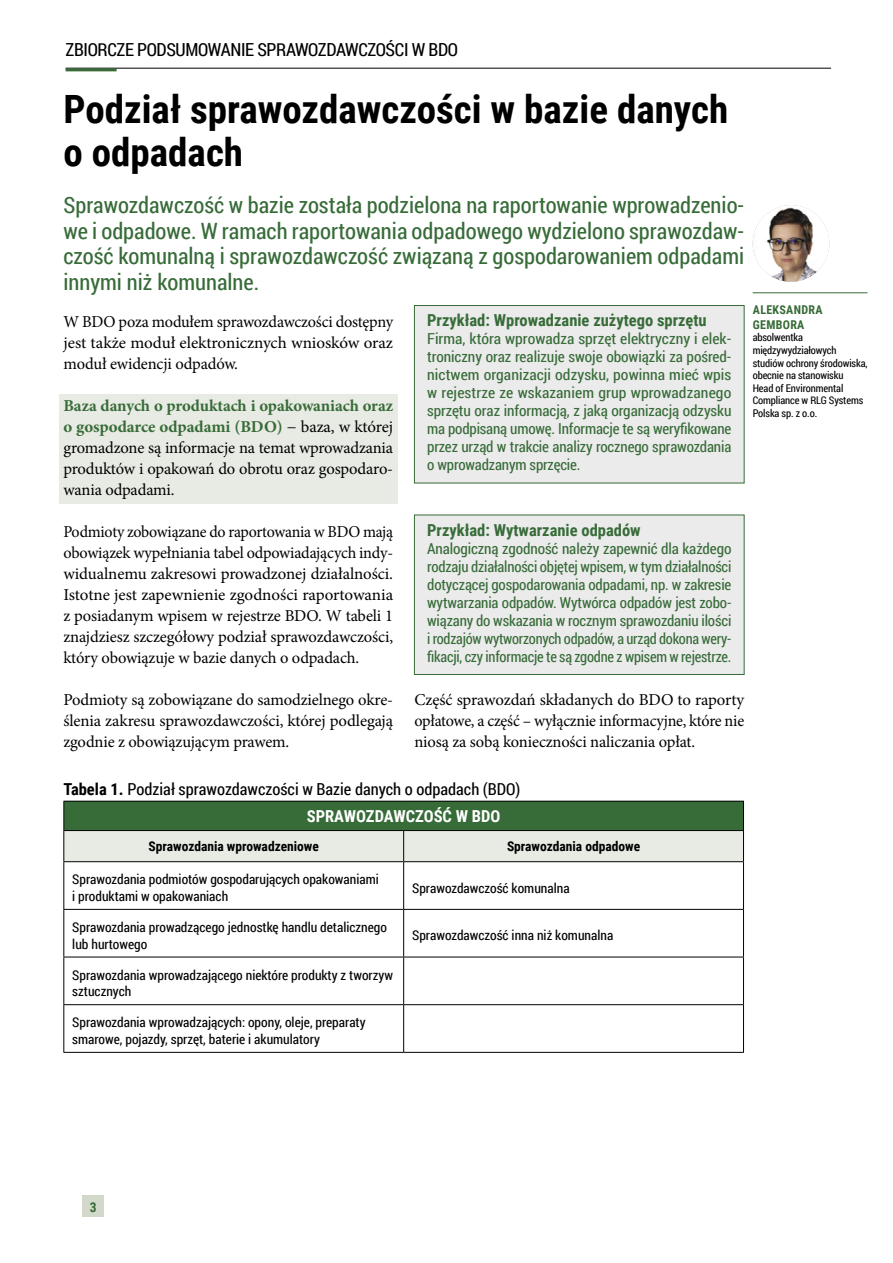
<style>
.page{position:relative;width:893px;height:1263px;background:#fff}
.page>*{position:absolute;margin:0;border:0;box-sizing:border-box;transform-origin:0 0}
.t1{font:700 39px/43.5px "Roboto Condensed";color:#000}
.t2{font:22.5px/25.5px "Roboto Condensed";color:#376b38;text-align:justify}
.t3{font:18px "Roboto Condensed";letter-spacing:-.02em;color:#000}
.t4{font:16.65px/21px "Minion Pro";letter-spacing:-.01em;color:#000;text-align:justify}
.t5{font:16.65px/21px "Minion Pro";letter-spacing:-.01em;color:#000;text-align:justify;scale:.95 1}
.t6{font:16.5px/27.3px "Roboto Condensed";color:#000}
.t7{font:700 16.5px "Roboto Condensed";color:#376b38}
.t8{font:15.15px/18px "Roboto Condensed";letter-spacing:-.015em;color:#376b38;text-align:justify;scale:1.04 1}
.t9{font:15.15px/18px "Roboto Condensed";letter-spacing:-.015em;color:#376b38;text-align:justify}
.t10{font:13.5px/16.5px "Roboto Condensed";color:#000}
.t11{font:700 13.5px "Roboto Condensed";color:#000}
.t12{font:700 13.5px "Roboto Condensed";color:#376b38}
.t13{font:700 12.15px/14.4px "Roboto Condensed";letter-spacing:.025em;color:#376b38}
.t14{font:10.65px/12.6px "Roboto Condensed";letter-spacing:-.01em;color:#000}
.s1{font-weight:700;color:#376b38}
.s2{font-weight:700}
.s3{font-weight:700;color:#fff}
</style>
<div class="page">
<hr style="left:66px;top:68px;width:765px;height:1px;background:#000">
<hr style="left:66px;top:68px;width:51px;height:3px;background:#376b38">
<div style="left:83px;top:1196px;width:21px;height:21px;background:#d2d9cb"></div>
<img style="left:753px;top:205px;width:76px;height:77px;border-radius:38px">
<hr style="left:753px;top:292px;width:114px;height:1px;background:#376b38">
<div style="left:59px;top:395px;width:338px;height:109px;background:#e8ebe3"></div>
<div style="left:414px;top:305px;width:330px;height:178px;background:#ebebeb;border:1px solid #376b38"></div>
<div style="left:414px;top:515px;width:330px;height:160px;background:#ebebeb;border:1px solid #376b38"></div>
<hr style="left:403px;top:862px;width:1px;height:47px;background:#000">
<hr style="left:63px;top:909px;width:341px;height:1px;background:#000">
<hr style="left:404px;top:909px;width:340px;height:1px;background:#000">
<hr style="left:403px;top:910px;width:1px;height:47px;background:#000">
<hr style="left:63px;top:957px;width:341px;height:1px;background:#000">
<hr style="left:404px;top:957px;width:340px;height:1px;background:#000">
<hr style="left:403px;top:957px;width:1px;height:47px;background:#000">
<hr style="left:63px;top:1004px;width:341px;height:1px;background:#000">
<hr style="left:404px;top:1004px;width:340px;height:1px;background:#000">
<hr style="left:403px;top:1005px;width:1px;height:47px;background:#000">
<hr style="left:63px;top:862px;width:1px;height:47px;background:#000">
<hr style="left:743px;top:862px;width:1px;height:47px;background:#000">
<hr style="left:63px;top:910px;width:1px;height:47px;background:#000">
<hr style="left:743px;top:910px;width:1px;height:47px;background:#000">
<hr style="left:63px;top:957px;width:1px;height:47px;background:#000">
<hr style="left:743px;top:957px;width:1px;height:47px;background:#000">
<hr style="left:63px;top:1005px;width:1px;height:47px;background:#000">
<hr style="left:743px;top:1005px;width:1px;height:47px;background:#000">
<hr style="left:63px;top:1052px;width:341px;height:1px;background:#000">
<hr style="left:404px;top:1052px;width:340px;height:1px;background:#000">
<svg style="left:63px;top:801px;width:681px;height:61px;background:#8ea88c"></svg>
<hr style="left:63px;top:830px;width:341px;height:1px;background:#000">
<hr style="left:404px;top:830px;width:340px;height:1px;background:#000">
<p class="t3" style="left:66px;top:37px;width:394px">ZBIORCZE PODSUMOWANIE SPRAWOZDAWCZOŚCI W BDO</p>
<h1 class="t1" style="left:63px;top:86px;width:666px">Podział sprawozdawczości w bazie danych o odpadach</h1>
<p class="t2" style="left:63px;top:192px;width:682px">Sprawozdawczość w bazie została podzielona na raportowanie wprowadzenio&shy;we i odpadowe. W ramach raportowania odpadowego wydzielono sprawozdaw&shy;czość komunalną i sprawozdawczość związaną z gospodarowaniem odpadami innymi niż komunalne.</p>
<p class="t4" style="left:63px;top:311px;width:331px">W BDO poza modułem sprawozdawczości dostępny jest także moduł elektronicznych wniosków oraz moduł ewidencji odpadów.</p>
<p class="t4" style="left:63px;top:395px;width:331px"><span class="s1">Baza danych o produktach i opakowaniach oraz o gospodarce odpadami (BDO)</span> − baza, w której gromadzone są informacje na temat wprowadzania produktów i opakowań do obrotu oraz gospodaro&shy;wania odpadami.</p>
<p class="t5" style="left:63px;top:521px;width:349px">Podmioty zobowiązane do raportowania w BDO mają obowiązek wypełniania tabel odpowiadających indy&shy;widualnemu zakresowi prowadzonej działalności.<br>Istotne jest zapewnienie zgodności raportowania z posiadanym wpisem w rejestrze BDO. W tabeli 1 znajdziesz szczegółowy podział sprawozdawczości, który obowiązuje w bazie danych o odpadach.</p>
<p class="t4" style="left:63px;top:689px;width:331px">Podmioty są zobowiązane do samodzielnego okre&shy;ślenia zakresu sprawozdawczości, której podlegają zgodnie z obowiązującym prawem.</p>
<p class="t7" style="left:427px;top:309px;width:281px">Przykład: Wprowadzanie zużytego sprzętu</p>
<p class="t8" style="left:427px;top:329px;width:294px">Firma, która wprowadza sprzęt elektryczny i elek&shy;troniczny oraz realizuje swoje obowiązki za pośred&shy;nictwem organizacji odzysku, powinna mieć wpis w rejestrze ze wskazaniem grup wprowadzanego sprzętu oraz informacją, z jaką organizacją odzysku ma podpisaną umowę. Informacje te są weryfikowane przez urząd w trakcie analizy rocznego sprawozdania o wprowadzanym sprzęcie.</p>
<p class="t7" style="left:427px;top:518px;width:215px">Przykład: Wytwarzanie odpadów</p>
<p class="t9" style="left:427px;top:539px;width:306px">Analogiczną zgodność należy zapewnić dla każdego rodzaju działalności objętej wpisem, w tym działalności dotyczącej gospodarowania odpadami, np. w zakresie wytwarzania odpadów. Wytwórca odpadów jest zobo&shy;wiązany do wskazania w rocznym sprawozdaniu ilości i rodzajów wytworzonych odpadów, a urząd dokona wery&shy;fikacji, czy informacje te są zgodne z wpisem w rejestrze.</p>
<p class="t4" style="left:414px;top:689px;width:331px">Część sprawozdań składanych do BDO to raporty opłatowe, a część – wyłącznie informacyjne, które nie niosą za sobą konieczności naliczania opłat.</p>
<p class="t6" style="left:307px;top:775px;width:215px;text-indent:-243px"><span class="s2">Tabela 1.</span> Podział sprawozdawczości w Bazie danych o odpadach (BDO)<br><span class="s3">SPRAWOZDAWCZOŚĆ W BDO</span></p>
<p class="t11" style="left:149px;top:837px;width:172px">Sprawozdania wprowadzeniowe</p>
<p class="t11" style="left:507px;top:837px;width:135px">Sprawozdania odpadowe</p>
<p class="t10" style="left:72px;top:871px;width:308px">Sprawozdania podmiotów gospodarujących opakowaniami i produktami w opakowaniach</p>
<p class="t10" style="left:412px;top:879px;width:159px">Sprawozdawczość komunalna</p>
<p class="t10" style="left:72px;top:918px;width:316px">Sprawozdania prowadzącego jednostkę handlu detalicznego lub hurtowego</p>
<p class="t10" style="left:412px;top:927px;width:203px">Sprawozdawczość inna niż komunalna</p>
<p class="t10" style="left:72px;top:966px;width:322px">Sprawozdania wprowadzającego niektóre produkty z tworzyw sztucznych</p>
<p class="t10" style="left:72px;top:1014px;width:295px">Sprawozdania wprowadzających: opony, oleje, preparaty smarowe, pojazdy, sprzęt, baterie i akumulatory</p>
<p class="t13" style="left:753px;top:302px;width:71px">ALEKSANDRA<br>GEMBORA</p>
<p class="t14" style="left:753px;top:331px;width:116px">absolwentka międzywydziałowych studiów ochrony środowiska, obecnie na stanowisku<br>Head of Environmental<br>Compliance w RLG Systems<br>Polska sp. z o.o.</p>
<p class="t12" style="left:90px;top:1197px;width:8px">3</p>
</div>
